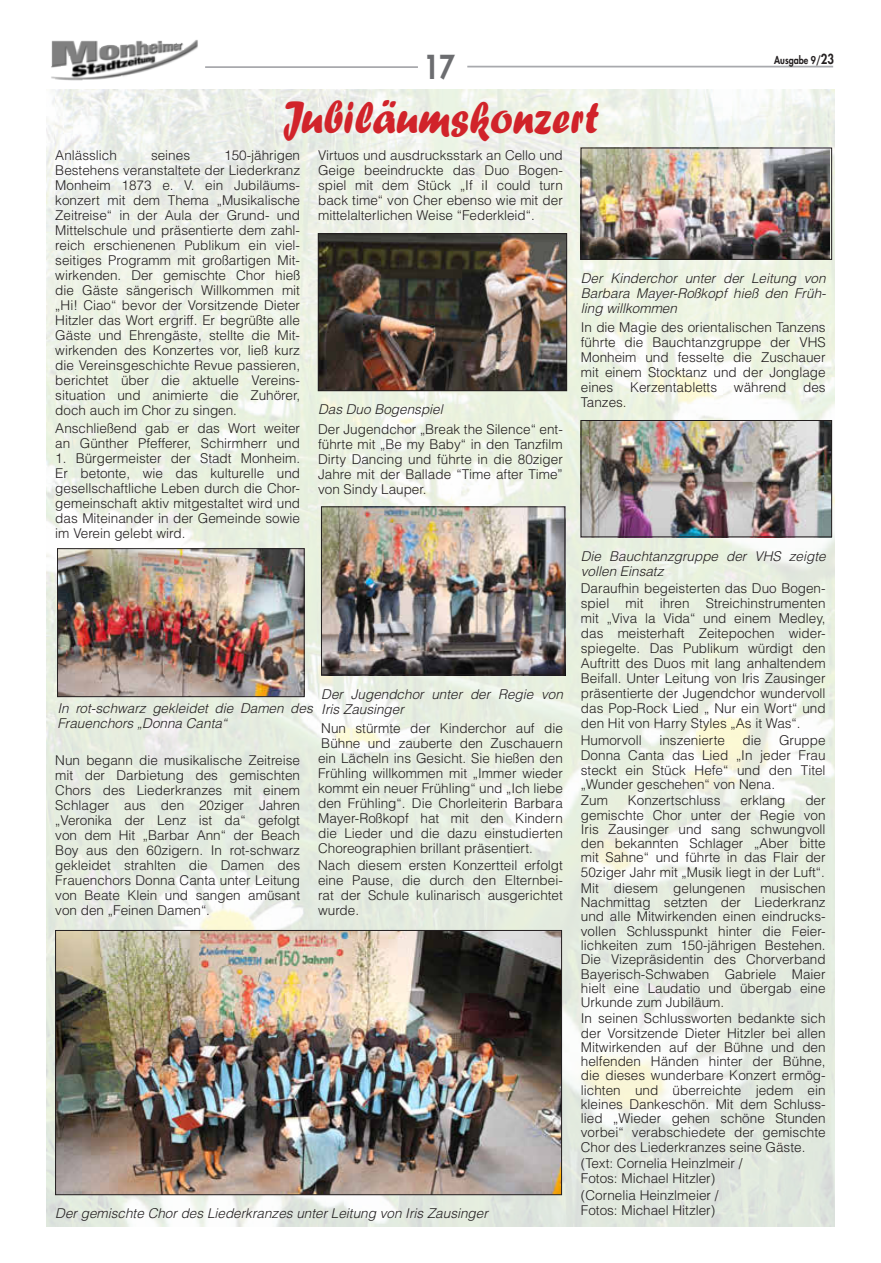
<style>
.page{position:relative;width:881px;height:1263px;background:#fff}
.page>*{position:absolute;margin:0;border:0;box-sizing:border-box;transform-origin:0 0}
.t1{font:46.5px "Forte";color:#d1232a;scale:.9 1}
.t2{font:800 32.1px "Futura LT";color:#6c6d70;scale:.85 1}
.t3{font:300 13.5px/15px "Helvetica LT";color:#231f20;text-align:justify}
.t4{font:italic 300 13.5px/15px "Helvetica LT";color:#231f20}
.t5{font:800 10.5px "Futura LT";color:#231f20;scale:.85 1}
.s1{font-size:13.5px}
</style>
<div class="page">
<img style="left:51px;top:40px;width:147px;height:41px">
<hr style="left:205px;top:66px;width:213px;height:2px;background:#a8a9ad">
<hr style="left:467px;top:66px;width:365px;height:1px;background:#a8a9ad">
<img style="left:47px;top:89px;width:786px;height:1138px">
<img style="left:320px;top:235px;width:244px;height:154px">
<div style="left:318px;top:233px;width:248px;height:158px;border:1px solid #231f20"></div>
<img style="left:323px;top:509px;width:239px;height:164px">
<div style="left:321px;top:507px;width:243px;height:168px;border:1px solid #231f20"></div>
<img style="left:582px;top:150px;width:247px;height:108px">
<div style="left:580px;top:148px;width:251px;height:112px;border:1px solid #231f20"></div>
<img style="left:582px;top:422px;width:247px;height:113px">
<div style="left:580px;top:420px;width:251px;height:117px;border:1px solid #231f20"></div>
<img style="left:59px;top:551px;width:243px;height:144px">
<div style="left:57px;top:549px;width:247px;height:148px;border:1px solid #231f20"></div>
<img style="left:57px;top:932px;width:502px;height:261px">
<div style="left:55px;top:930px;width:506px;height:265px;border:1px solid #231f20"></div>
<h2 class="t2" style="left:423px;top:46px;width:39px">17</h2>
<p class="t5" style="left:774px;top:53px;width:72px">Ausgabe 9/<span class="s1">23</span></p>
<h1 class="t1" style="left:282px;top:89px;width:353px">Jubiläumskonzert</h1>
<p class="t3" style="left:55px;top:148px;width:63px">Anlässlich</p>
<p class="t3" style="left:151px;top:148px;width:41px">seines</p>
<p class="t3" style="left:55px;top:148px;width:246px;text-indent:169px">150-jährigen Bestehens veranstaltete der Liederkranz Monheim 1873 e. V. ein Jubiläums&shy;konzert mit dem Thema „Musikalische Zeitreise“ in der Aula der Grund- und Mittelschule und präsentierte dem zahl&shy;reich erschienenen Publikum ein viel&shy;seitiges Programm mit großartigen Mit&shy;wirkenden. Der gemischte Chor hieß die Gäste sängerisch Willkommen mit „Hi! Ciao“ bevor der Vorsitzende Dieter Hitzler das Wort ergriff. Er begrüßte alle Gäste und Ehrengäste, stellte die Mit&shy;wirkenden des Konzertes vor, ließ kurz die Vereinsgeschichte Revue passieren, berichtet über die aktuelle Vereins&shy;situation und animierte die Zuhörer, doch auch im Chor zu singen.</p>
<p class="t3" style="left:55px;top:420px;width:246px">Anschließend gab er das Wort weiter an Günther Pfefferer, Schirmherr und</p>
<p class="t3" style="left:55px;top:450px;width:246px;text-align:left">1. Bürgermeister der Stadt Monheim.<br>Er betonte, wie das kulturelle und gesellschaftliche Leben durch die Chor&shy;gemeinschaft aktiv mitgestaltet wird und das Miteinander in der Gemeinde sowie im Verein gelebt wird.</p>
<p class="t3" style="left:318px;top:148px;width:246px">Virtuos und ausdrucksstark an Cello und Geige beeindruckte das Duo Bogen&shy;spiel mit dem Stück „If iI could turn back time“ von Cher ebenso wie mit der mittelalterlichen Weise “Federkleid“.</p>
<p class="t4" style="left:318px;top:402px;width:126px">Das Duo Bogenspiel</p>
<p class="t3" style="left:318px;top:421px;width:246px">Der Jugendchor „Break the Silence“ ent&shy;führte mit „Be my Baby“ in den Tanzfilm Dirty Dancing und führte in die 80ziger Jahre mit der Ballade “Time after Time” von Sindy Lauper.</p>
<p class="t4" style="left:321px;top:686px;width:243px">Der Jugendchor unter der Regie von<br>Iris Zausinger</p>
<p class="t3" style="left:318px;top:720px;width:246px">Nun stürmte der Kinderchor auf die Bühne und zauberte den Zuschauern ein Lächeln ins Gesicht. Sie hießen den Frühling willkommen mit „Immer wieder kommt ein neuer Frühling“ und „Ich liebe den Frühling“. Die Chorleiterin Barbara Mayer-Roßkopf hat mit den Kindern die Lieder und die dazu einstudierten Choreographien brillant präsentiert.</p>
<p class="t3" style="left:318px;top:857px;width:246px">Nach diesem ersten Konzertteil erfolgt eine Pause, die durch den Elternbei&shy;rat der Schule kulinarisch ausgerichtet wurde.</p>
<p class="t4" style="left:57px;top:701px;width:257px">In rot-schwarz gekleidet die Damen des<br>Frauenchors „Donna Canta“</p>
<p class="t3" style="left:55px;top:752px;width:246px">Nun begann die musikalische Zeitreise mit der Darbietung des gemischten Chors des Liederkranzes mit einem Schlager aus den 20ziger Jahren „Veronika der Lenz ist da“ gefolgt von dem Hit „Barbar Ann“ der Beach Boy aus den 60zigern. In rot-schwarz gekleidet strahlten die Damen des Frauenchors Donna Canta unter Leitung von Beate Klein und sangen amüsant von den „Feinen Damen“.</p>
<p class="t4" style="left:55px;top:1206px;width:434px">Der gemischte Chor des Liederkranzes unter Leitung von Iris Zausinger</p>
<p class="t4" style="left:580px;top:271px;width:246px;text-align:justify">Der Kinderchor unter der Leitung von Barbara Mayer-Roßkopf hieß den Früh&shy;ling willkommen</p>
<p class="t3" style="left:580px;top:320px;width:246px">In die Magie des orientalischen Tanzens führte die Bauchtanzgruppe der VHS Monheim und fesselte die Zuschauer mit einem Stocktanz und der Jonglage eines Kerzentabletts während des Tanzes.</p>
<p class="t4" style="left:580px;top:548px;width:246px">Die Bauchtanzgruppe der VHS zeigte vollen Einsatz</p>
<p class="t3" style="left:580px;top:581px;width:246px">Daraufhin begeisterten das Duo Bogen&shy;spiel mit ihren Streichinstrumenten mit „Viva la Vida“ und einem Medley, das meisterhaft Zeitepochen wider&shy;spiegelte. Das Publikum würdigt den Auftritt des Duos mit lang anhaltendem Beifall. Unter Leitung von Iris Zausinger präsentierte der Jugendchor wundervoll das Pop-Rock Lied „ Nur ein Wort“ und den Hit von Harry Styles „As it Was“.</p>
<p class="t3" style="left:580px;top:733px;width:62px">Humorvoll</p>
<p class="t3" style="left:659px;top:733px;width:67px">inszenierte</p>
<p class="t3" style="left:742px;top:733px;width:20px">die</p>
<p class="t3" style="left:580px;top:733px;width:246px;line-height:14.5px;text-indent:198px">Gruppe Donna Canta das Lied „In jeder Frau steckt ein Stück Hefe“ und den Titel „Wunder geschehen“ von Nena.</p>
<p class="t3" style="left:580px;top:793px;width:28px">Zum</p>
<p class="t3" style="left:627px;top:793px;width:94px">Konzertschluss</p>
<p class="t3" style="left:740px;top:793px;width:47px">erklang</p>
<p class="t3" style="left:580px;top:793px;width:246px;line-height:14.2px;text-indent:224px">der gemischte Chor unter der Regie von Iris Zausinger und sang schwungvoll den bekannten Schlager „Aber bitte mit Sahne“ und führte in das Flair der 50ziger Jahr mit „Musik liegt in der Luft“.</p>
<p class="t3" style="left:580px;top:881px;width:246px;line-height:14.2px;text-align:left">Mit diesem gelungenen musischen Nachmittag setzten der Liederkranz und alle Mitwirkenden einen eindrucks&shy;vollen Schlusspunkt hinter die Feier&shy;lichkeiten zum 150-jährigen Bestehen.<br>Die Vizepräsidentin des Chorverband Bayerisch-Schwaben Gabriele Maier hielt eine Laudatio und übergab eine Urkunde zum Jubiläum.</p>
<p class="t3" style="left:580px;top:1011px;width:246px;line-height:14.2px">In seinen Schlussworten bedankte sich der Vorsitzende Dieter Hitzler bei allen Mitwirkenden auf der Bühne und den helfenden Händen hinter der Bühne, die dieses wunderbare Konzert ermög&shy;lichten und überreichte jedem ein kleines Dankeschön. Mit dem Schluss&shy;lied „Wieder gehen schöne Stunden vorbei“ verabschiedete der gemischte Chor des Liederkranzes seine Gäste.</p>
<p class="t3" style="left:580px;top:1156px;width:163px">(Text: Cornelia Heinzlmeir /<br>Fotos: Michael Hitzler)</p>
<p class="t3" style="left:580px;top:1188px;width:139px">(Cornelia Heinzlmeier /<br>Fotos: Michael Hitzler)</p>
</div>
